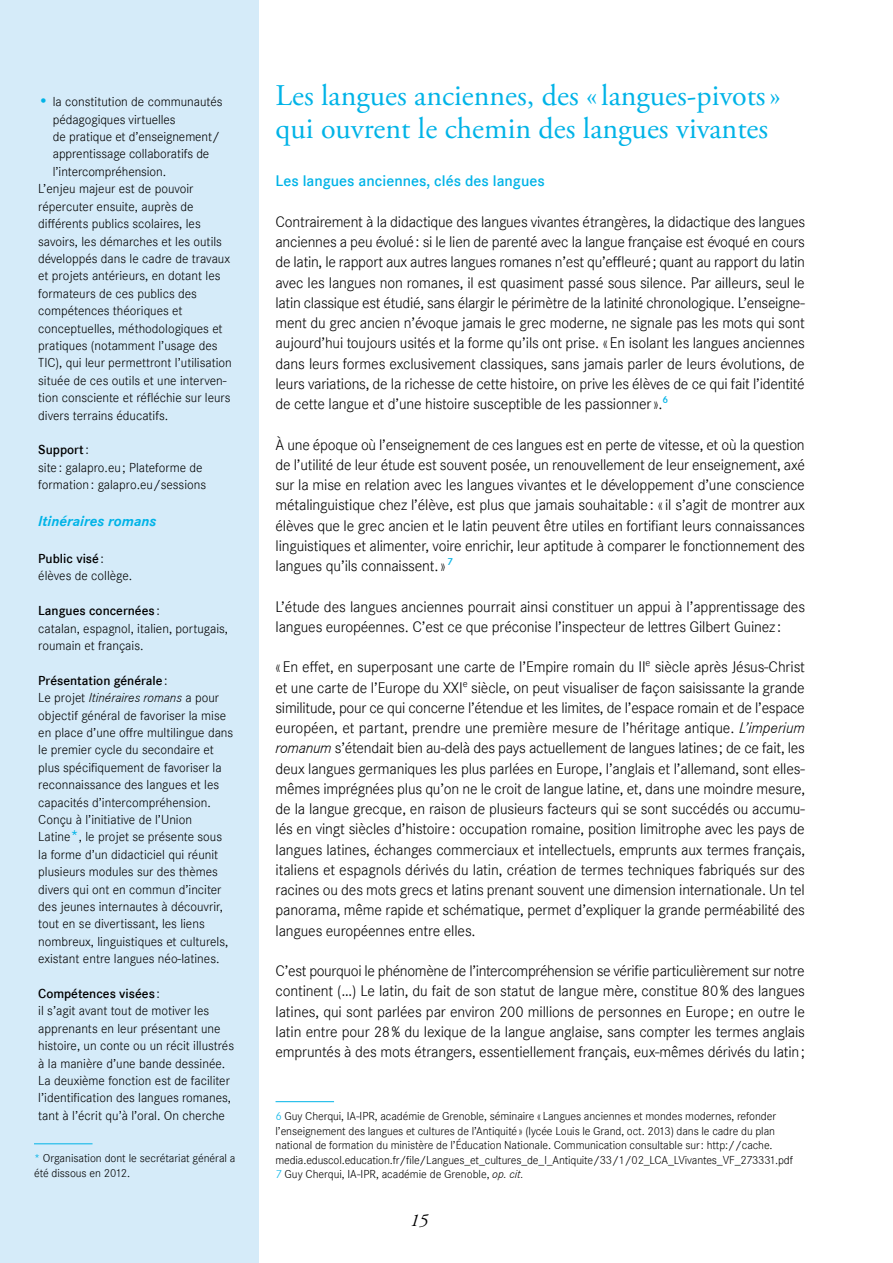
<style>
.page{position:relative;width:893px;height:1263px;background:#fff}
.page>*{position:absolute;margin:0;border:0;box-sizing:border-box;transform-origin:0 0}
.t1{font:30px/33px "Adobe Garamond Pro";color:#00b3e7}
.t2{font:italic 18px "Adobe Garamond Pro";color:#000}
.t3{font:15.9px/20.2px "Corporate S Ligh";letter-spacing:-.01em;color:#000;text-align:justify}
.t4{font:600 15.9px "Corporate S";color:#00b3e7}
.t5{font:italic 700 15px "Corporate S";color:#00b3e7}
.t6{font:13.5px/17.4px "Corporate S Ligh";color:#000}
.t7{font:600 13.5px "Corporate S";color:#000}
.t8{font:italic 13.5px "Corpo S Lig";color:#000}
.t9{font:12px/14.4px "Corporate S Ligh";letter-spacing:-.005em;color:#000}
.s1{font-family:"Corporate S";font-weight:700;font-size:15.9px;color:#00b3e7}
.s2{font-family:"Corporate S Ligh";font-weight:400}
.s3{font-family:"Corporate S Ligh";font-style:normal}
.s4{font-family:"Corporate S";font-weight:600;font-size:16.5px;color:#00b3e7}
.s5{color:#00b3e7}
.s6{font-family:"Corpo S Lig";font-style:italic}
</style>
<div class="page">
<div style="left:0;top:0;width:258px;height:1263px;background:#d5ebf9"></div>
<hr style="left:34px;top:1143px;width:59px;height:1px;background:#00b3e7">
<hr style="left:276px;top:1101px;width:58px;height:1px;background:#00b3e7">
<p class="t6" style="left:38px;top:93px;width:186px"><span class="s1">•</span> la constitution de communautés</p>
<p class="t6" style="left:53px;top:111px;width:124px">pédagogiques virtuelles</p>
<p class="t6" style="left:53px;top:128px;width:169px">de pratique et d’enseignement/</p>
<p class="t6" style="left:53px;top:145px;width:158px">apprentissage collaboratifs de</p>
<p class="t6" style="left:53px;top:163px;width:115px">l’intercompréhension.</p>
<p class="t6" style="left:38px;top:180px;width:157px">L’enjeu majeur est de pouvoir</p>
<p class="t6" style="left:38px;top:198px;width:157px">répercuter ensuite, auprès de</p>
<p class="t6" style="left:38px;top:215px;width:164px">différents publics scolaires, les</p>
<p class="t6" style="left:38px;top:232px;width:185px">savoirs, les démarches et les outils</p>
<p class="t6" style="left:38px;top:250px;width:193px">développés dans le cadre de travaux</p>
<p class="t6" style="left:38px;top:267px;width:184px">et projets antérieurs, en dotant les</p>
<p class="t6" style="left:38px;top:285px;width:160px">formateurs de ces publics des</p>
<p class="t6" style="left:38px;top:302px;width:146px">compétences théoriques et</p>
<p class="t6" style="left:38px;top:319px;width:186px">conceptuelles, méthodologiques et</p>
<p class="t6" style="left:38px;top:337px;width:181px">pratiques (notamment l’usage des</p>
<p class="t6" style="left:38px;top:354px;width:195px">TIC), qui leur permettront l’utilisation</p>
<p class="t6" style="left:38px;top:372px;width:190px">située de ces outils et une interven-</p>
<p class="t6" style="left:38px;top:389px;width:194px">tion consciente et réfléchie sur leurs</p>
<p class="t6" style="left:38px;top:406px;width:132px">divers terrains éducatifs.</p>
<p class="t7" style="left:38px;top:442px;width:52px">Support<span class="s2">:</span></p>
<p class="t6" style="left:38px;top:459px;width:169px">site : galapro.eu ; Plateforme de formation : galapro.eu/sessions</p>
<p class="t5" style="left:38px;top:512px;width:120px">Itinéraires romans</p>
<p class="t7" style="left:38px;top:551px;width:67px">Public visé<span class="s2">:</span></p>
<p class="t6" style="left:38px;top:567px;width:95px">élèves de collège.</p>
<p class="t7" style="left:38px;top:603px;width:123px">Langues concernées <span class="s2">:</span></p>
<p class="t6" style="left:38px;top:619px;width:191px">catalan, espagnol, italien, portugais, roumain et français.<sup>1</sup></p>
<p class="t7" style="left:38px;top:672px;width:131px">Présentation générale<span class="s2">:</span></p>
<p class="t8" style="left:38px;top:690px;width:182px"><span class="s3">Le projet</span> Itinéraires romans <span class="s3">a pour</span></p>
<p class="t6" style="left:38px;top:706px;width:196px">objectif général de favoriser la mise en place d’une offre multilingue dans le premier cycle du secondaire et plus spécifiquement de favoriser la reconnaissance des langues et les capacités d’intercompréhension.<br>Conçu à l’initiative de l’Union Latine<span class="s4">*</span>, le projet se présente sous la forme d’un didacticiel qui réunit plusieurs modules sur des thèmes divers qui ont en commun d’inciter des jeunes internautes à découvrir, tout en se divertissant, les liens nombreux, linguistiques et culturels, existant entre langues néo-latines.</p>
<p class="t7" style="left:38px;top:986px;width:123px">Compétences visées <span class="s2">:</span></p>
<p class="t6" style="left:38px;top:1002px;width:197px">il s’agit avant tout de motiver les apprenants en leur présentant une histoire, un conte ou un récit illustrés à la manière d’une bande dessinée.<br>La deuxième fonction est de faciliter l’identification des langues romanes, tant à l’écrit qu’à l’oral. On cherche</p>
<p class="t9" style="left:34px;top:1151px;width:203px"><span class="s5">*</span> Organisation dont le secrétariat général a été dissous en 2012.</p>
<h1 class="t1" style="left:276px;top:80px;width:507px">Les langues anciennes, des «langues-pivots» qui ouvrent le chemin des langues vivantes</h1>
<p class="t4" style="left:276px;top:172px;width:271px">Les langues anciennes, clés des langues</p>
<p class="t3" style="left:276px;top:212px;width:531px">Contrairement à la didactique des langues vivantes étrangères, la didactique des langues anciennes a peu évolué: si le lien de parenté avec la langue française est évoqué en cours de latin, le rapport aux autres langues romanes n’est qu’effleuré; quant au rapport du latin avec les langues non romanes, il est quasiment passé sous silence. Par ailleurs, seul le latin classique est étudié, sans élargir le périmètre de la latinité chronologique. L’enseigne&shy;ment du grec ancien n’évoque jamais le grec moderne, ne signale pas les mots qui sont aujourd’hui toujours usités et la forme qu’ils ont prise. «En isolant les langues anciennes dans leurs formes exclusivement classiques, sans jamais parler de leurs évolutions, de leurs variations, de la richesse de cette histoire, on prive les élèves de ce qui fait l’identité de cette langue et d’une histoire susceptible de les passionner».<sup>6</sup></p>
<p class="t3" style="left:276px;top:434px;width:531px">À une époque où l’enseignement de ces langues est en perte de vitesse, et où la question de l’utilité de leur étude est souvent posée, un renouvellement de leur enseignement, axé sur la mise en relation avec les langues vivantes et le développement d’une conscience métalinguistique chez l’élève, est plus que jamais souhaitable: «il s’agit de montrer aux élèves que le grec ancien et le latin peuvent être utiles en fortifiant leurs connaissances linguistiques et alimenter, voire enrichir, leur aptitude à comparer le fonctionnement des langues qu’ils connaissent.» <sup>7</sup></p>
<p class="t3" style="left:276px;top:596px;width:531px">L’étude des langues anciennes pourrait ainsi constituer un appui à l’apprentissage des langues européennes. C’est ce que préconise l’inspecteur de lettres Gilbert Guinez:</p>
<p class="t3" style="left:276px;top:657px;width:531px">«En effet, en superposant une carte de l’Empire romain du II<sup>e</sup> siècle après Jésus-Christ et une carte de l’Europe du XXI<sup>e</sup> siècle, on peut visualiser de façon saisissante la grande similitude, pour ce qui concerne l’étendue et les limites, de l’espace romain et de l’espace européen, et partant, prendre une première mesure de l’héritage antique. <span class="s6">L’imperium romanum</span> s’étendait bien au-delà des pays actuellement de langues latines; de ce fait, les deux langues germaniques les plus parlées en Europe, l’anglais et l’allemand, sont elles&shy;mêmes imprégnées plus qu’on ne le croit de langue latine, et, dans une moindre mesure, de la langue grecque, en raison de plusieurs facteurs qui se sont succédés ou accumu&shy;lés en vingt siècles d’histoire: occupation romaine, position limitrophe avec les pays de langues latines, échanges commerciaux et intellectuels, emprunts aux termes français, italiens et espagnols dérivés du latin, création de termes techniques fabriqués sur des racines ou des mots grecs et latins prenant souvent une dimension internationale. Un tel panorama, même rapide et schématique, permet d’expliquer la grande perméabilité des langues européennes entre elles.</p>
<p class="t3" style="left:276px;top:961px;width:531px">C’est pourquoi le phénomène de l’intercompréhension se vérifie particulièrement sur notre continent (…) Le latin, du fait de son statut de langue mère, constitue 80% des langues latines, qui sont parlées par environ 200 millions de personnes en Europe ; en outre le latin entre pour 28% du lexique de la langue anglaise, sans compter les termes anglais empruntés à des mots étrangers, essentiellement français, eux-mêmes dérivés du latin;</p>
<p class="t9" style="left:276px;top:1109px;width:519px"><span class="s5">6</span> Guy Cherqui, IA-IPR, académie de Grenoble, séminaire «Langues anciennes et mondes modernes, refonder l’enseignement des langues et cultures de l’Antiquité» (lycée Louis le Grand, oct. 2013) dans le cadre du plan national de formation du ministère de l’Éducation Nationale. Communication consultable sur: http://cache. media.eduscol.education.fr/file/Langues_et_cultures_de_l_Antiquite/33/1/02_LCA_LVivantes_VF_273331.pdf <span class="s5">7</span> Guy Cherqui, IA-IPR, académie de Grenoble, <span class="s6">op. cit.</span></p>
<p class="t2" style="left:410px;top:1209px;width:19px">15</p>
</div>
